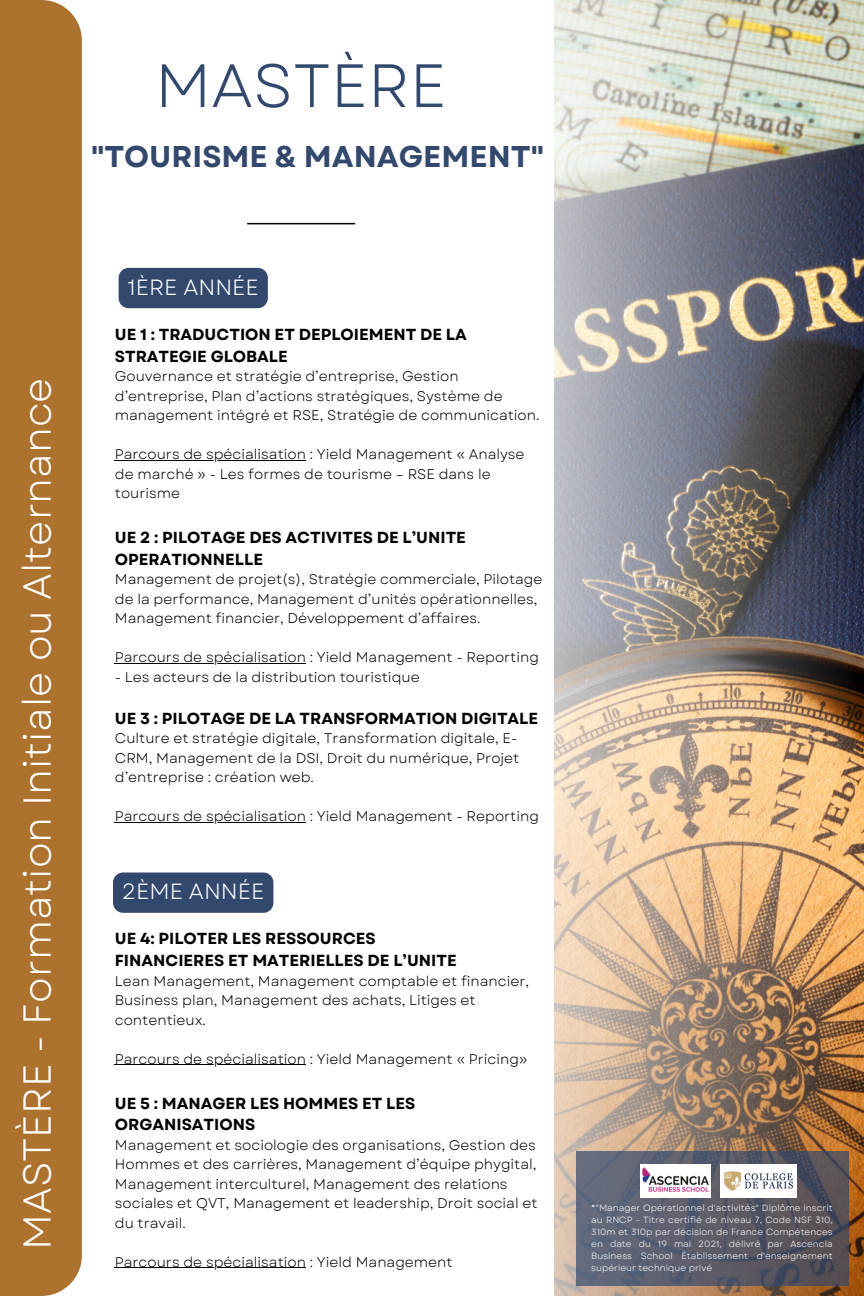
<style>
.page{position:relative;width:864px;height:1296px;background:#fff}
.page>*{position:absolute;margin:0;border:0;box-sizing:border-box;transform-origin:0 0}
.t1{font:61px "Garet";color:#32486d}
.t2{font:39px "Garet";color:#fff}
.t3{font:700 30px "Garet";color:#32486d}
.t4{font:22px "Garet";color:#fff}
.t5{font:700 16px/21.8px "Garet";color:#000}
.t6{font:14px/19.5px "Garet";color:#000}
.t7{font:9px/12px "Garet";color:#fff;text-align:justify}
</style>
<div class="page">
<div style="left:0;top:0;width:82px;height:1296px;background:#ac722e"></div>
<hr style="left:247px;top:223px;width:108px;height:1px;background:#000">
<img style="left:554px;top:0;width:305px;height:1296px">
<svg style="left:576px;top:1151px;width:272px;height:135px;background:#5a5b69"></svg>
<img style="left:720px;top:1164px;width:77px;height:33px">
<img style="left:640px;top:1164px;width:70px;height:33px">
<hr style="left:115px;top:460px;width:191px;height:1px;background:#000">
<hr style="left:115px;top:663px;width:191px;height:1px;background:#000">
<hr style="left:115px;top:822px;width:191px;height:1px;background:#000">
<div style="left:119px;top:268px;width:149px;height:40px;background:#32486d"></div>
<div style="left:113px;top:873px;width:160px;height:40px;background:#32486d"></div>
<hr style="left:115px;top:1064px;width:191px;height:1px;background:#000">
<hr style="left:115px;top:1268px;width:191px;height:1px;background:#000">
<p class="t1" style="left:155px;top:42px;width:293px">MASTÈRE</p>
<p class="t3" style="left:91px;top:135px;width:454px">"TOURISME &amp; MANAGEMENT"</p>
<p class="t2" style="left:9px;top:1250px;width:874px;rotate:-90deg">MASTÈRE - Formation Initiale ou Alternance</p>
<p class="t4" style="left:127px;top:271px;width:133px">1ÈRE ANNÉE</p>
<p class="t5" style="left:115px;top:324px;width:353px">UE 1 : TRADUCTION ET DEPLOIEMENT DE LA<br>STRATEGIE GLOBALE</p>
<p class="t6" style="left:115px;top:367px;width:426px">Gouvernance et stratégie d’entreprise, Gestion d’entreprise, Plan d’actions stratégiques, Système de management intégré et RSE, Stratégie de communication.</p>
<p class="t6" style="left:115px;top:445px;width:411px">Parcours de spécialisation : Yield Management « Analyse de marché » - Les formes de tourisme – RSE dans le tourisme</p>
<p class="t5" style="left:115px;top:527px;width:353px">UE 2 : PILOTAGE DES ACTIVITES DE L’UNITE<br>OPERATIONNELLE</p>
<p class="t6" style="left:115px;top:570px;width:429px">Management de projet(s), Stratégie commerciale, Pilotage de la performance, Management d’unités opérationnelles,<br>Management financier, Développement d’affaires.</p>
<p class="t6" style="left:115px;top:648px;width:426px">Parcours de spécialisation : Yield Management - Reporting</p>
<p class="t6" style="left:115px;top:667px;width:306px">- Les acteurs de la distribution touristique</p>
<p class="t5" style="left:115px;top:708px;width:425px">UE 3 : PILOTAGE DE LA TRANSFORMATION DIGITALE</p>
<p class="t6" style="left:115px;top:729px;width:406px">Culture et stratégie digitale, Transformation digitale, E-<br>CRM, Management de la DSI, Droit du numérique, Projet d’entreprise : création web.</p>
<p class="t6" style="left:115px;top:807px;width:426px">Parcours de spécialisation : Yield Management - Reporting</p>
<p class="t4" style="left:122px;top:876px;width:144px">2ÈME ANNÉE</p>
<p class="t5" style="left:115px;top:928px;width:263px">UE 4: PILOTER LES RESSOURCES</p>
<p class="t5" style="left:115px;top:950px;width:343px">FINANCIERES ET MATERIELLES DE L’UNITE</p>
<p class="t6" style="left:115px;top:971px;width:416px">Lean Management, Management comptable et financier,<br>Business plan, Management des achats, Litiges et contentieux.</p>
<p class="t6" style="left:115px;top:1049px;width:414px">Parcours de spécialisation : Yield Management « Pricing»</p>
<p class="t5" style="left:115px;top:1092px;width:302px">UE 5 : MANAGER LES HOMMES ET LES<br>ORGANISATIONS</p>
<p class="t6" style="left:115px;top:1135px;width:424px">Management et sociologie des organisations, Gestion des Hommes et des carrières, Management d’équipe phygital, Management interculturel, Management des relations sociales et QVT, Management et leadership, Droit social et du travail.</p>
<p class="t6" style="left:115px;top:1252px;width:339px">Parcours de spécialisation : Yield Management</p>
<p class="t7" style="left:591px;top:1202px;width:243px">*"Manager Opérationnel d'activités" Diplôme inscrit au RNCP - Titre certifié de niveau 7, Code NSF 310, 310m et 310p par décision de France Compétences en date du 19 mai 2021, délivré par Ascencia Business School Établissement d'enseignement supérieur technique privé</p>
</div>
